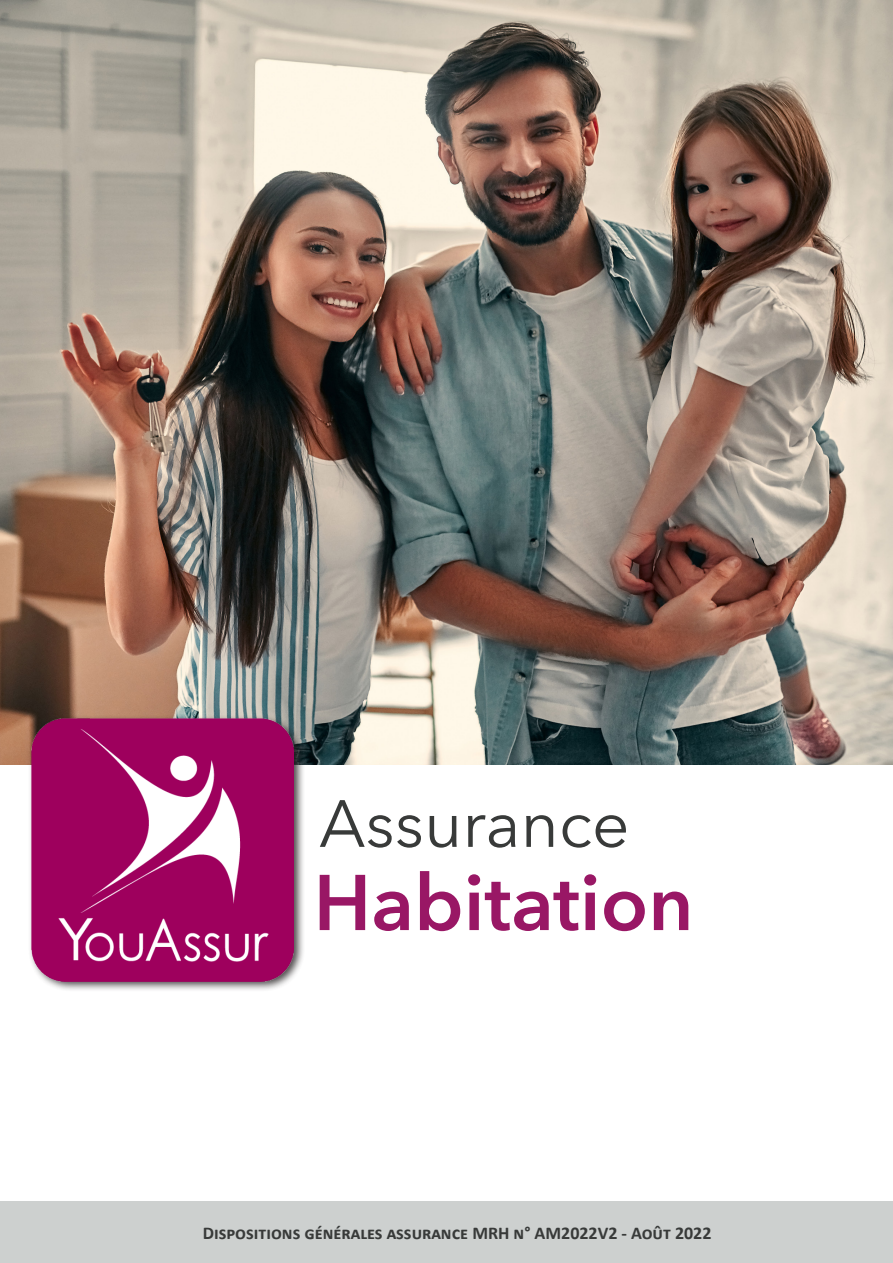
<style>
.page{position:relative;width:893px;height:1263px;background:#fff}
.page>*{position:absolute;margin:0;border:0;box-sizing:border-box;transform-origin:0 0}
.t1{font:600 78px "Avenir Next LT Pro";color:#991765}
.t2{font:66px "Avenir Next LT Pro";color:#383a39}
.t3{font:700 18px "Calibri";color:#383a39}
</style>
<div class="page">
<img style="left:0;top:0;width:893px;height:764px">
<div style="left:28px;top:715px;width:277px;height:277px;background:#231f20;opacity:.81"></div>
<img style="left:31px;top:711px;width:263px;height:270px">
<div style="left:0;top:1201px;width:893px;height:62px;background:#cdd0cf"></div>
<p class="t2" style="left:319px;top:784px;width:312px">Assurance</p>
<p class="t1" style="left:314px;top:855px;width:382px">Habitation</p>
<p class="t3" style="left:203px;top:1220px;width:510px">Dispositions générales assurance MRH n° AM2022V2 - Août 2022</p>
</div>
